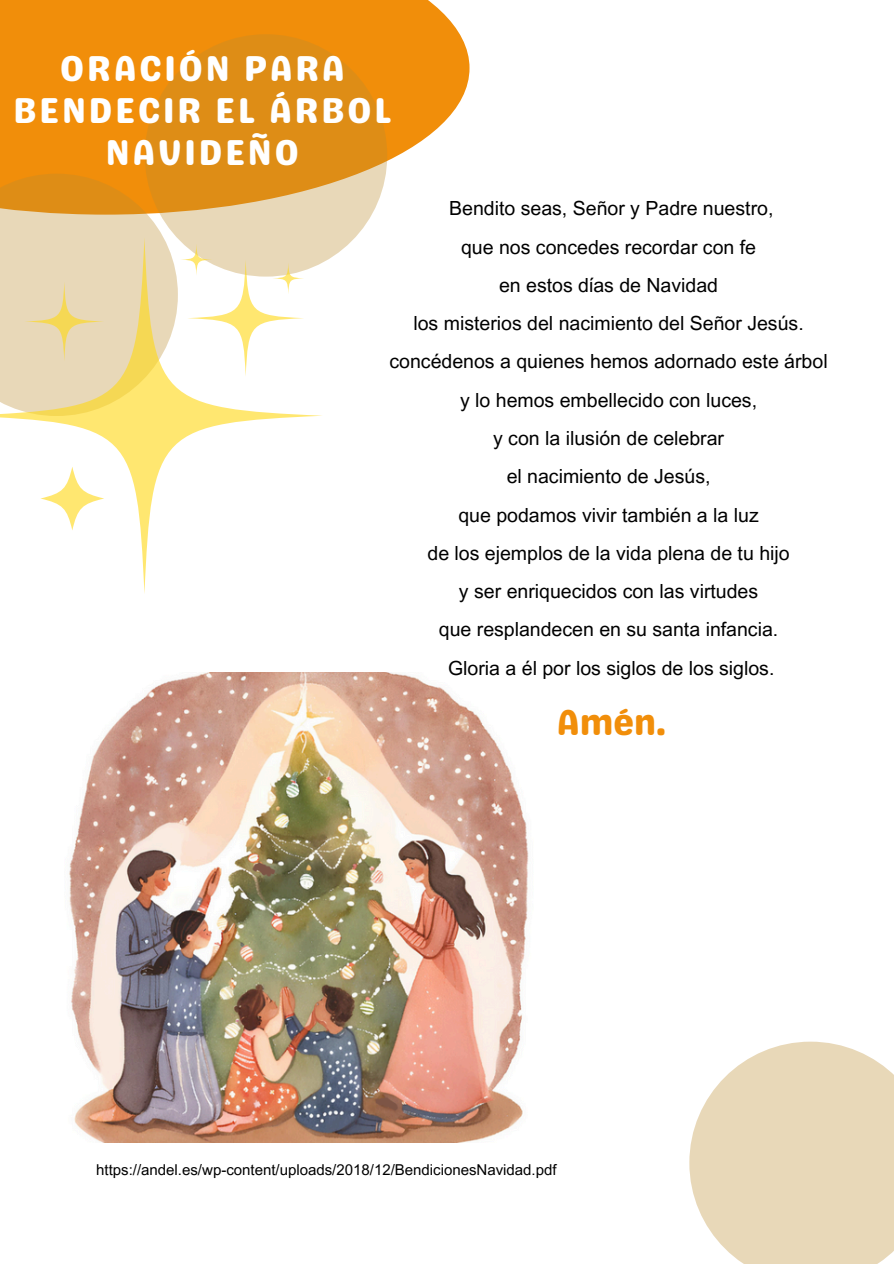
<style>
.page{position:relative;width:894px;height:1264px;background:#fff}
.page>*{position:absolute;margin:0;border:0;box-sizing:border-box;transform-origin:0 0}
.t1{font:36px "Genty Sans";color:#f18e0a}
.t2{font:35.85px/42px "Genty Sans";letter-spacing:.065em;color:#fff;text-align:center}
.t3{font:19.5px "Arial MT Pro";color:#000}
.t4{font:15px "Arial MT Pro";color:#000}
</style>
<div class="page">
<div style="left:0;top:0;width:469px;height:215px;background:#f18e0a"></div>
<svg style="left:145px;top:34px;width:242px;height:242px;background:#e09d39"></svg>
<img style="left:69px;top:673px;width:460px;height:469px">
<svg style="left:0;top:174px;width:178px;height:63px"></svg>
<svg style="left:0;top:237px;width:323px;height:356px"></svg>
<svg style="left:24px;top:282px;width:80px;height:79px;background:#e9d8ab"></svg>
<svg style="left:187px;top:260px;width:117px;height:116px"></svg>
<svg style="left:272px;top:262px;width:32px;height:32px"></svg>
<svg style="left:180px;top:244px;width:32px;height:31px"></svg>
<svg style="left:689px;top:1041px;width:204px;height:222px;background:#eaddc1"></svg>
<h1 class="t2" style="left:13px;top:47px;width:380px">ORACIÓN PARA<br>BENDECIR EL ÁRBOL<br>NAVIDEÑO</h1>
<h3 class="t3" style="left:449px;top:201px;width:325px">Bendito seas, Señor y Padre nuestro,</h3>
<h3 class="t3" style="left:461px;top:239px;width:296px">que nos concedes recordar con fe</h3>
<h3 class="t3" style="left:499px;top:278px;width:220px">en estos días de Navidad</h3>
<h3 class="t3" style="left:413px;top:316px;width:392px">los misterios del nacimiento del Señor Jesús.</h3>
<h3 class="t3" style="left:389px;top:354px;width:439px">concédenos a quienes hemos adornado este árbol</h3>
<h3 class="t3" style="left:460px;top:392px;width:298px">y lo hemos embellecido con luces,</h3>
<h3 class="t3" style="left:493px;top:431px;width:232px">y con la ilusión de celebrar</h3>
<h3 class="t3" style="left:506px;top:469px;width:205px">el nacimiento de Jesús,</h3>
<h3 class="t3" style="left:458px;top:507px;width:302px">que podamos vivir también a la luz</h3>
<h3 class="t3" style="left:427px;top:545px;width:363px">de los ejemplos de la vida plena de tu hijo</h3>
<h3 class="t3" style="left:459px;top:584px;width:301px">y ser enriquecidos con las virtudes</h3>
<h3 class="t3" style="left:439px;top:622px;width:341px">que resplandecen en su santa infancia.</h3>
<h3 class="t3" style="left:448px;top:660px;width:328px">Gloria a él por los siglos de los siglos.</h3>
<p class="t1" style="left:556px;top:700px;width:110px">Amén.</p>
<p class="t4" style="left:96px;top:1163px;width:462px">https://andel.es/wp-content/uploads/2018/12/BendicionesNavidad.pdf</p>
</div>
